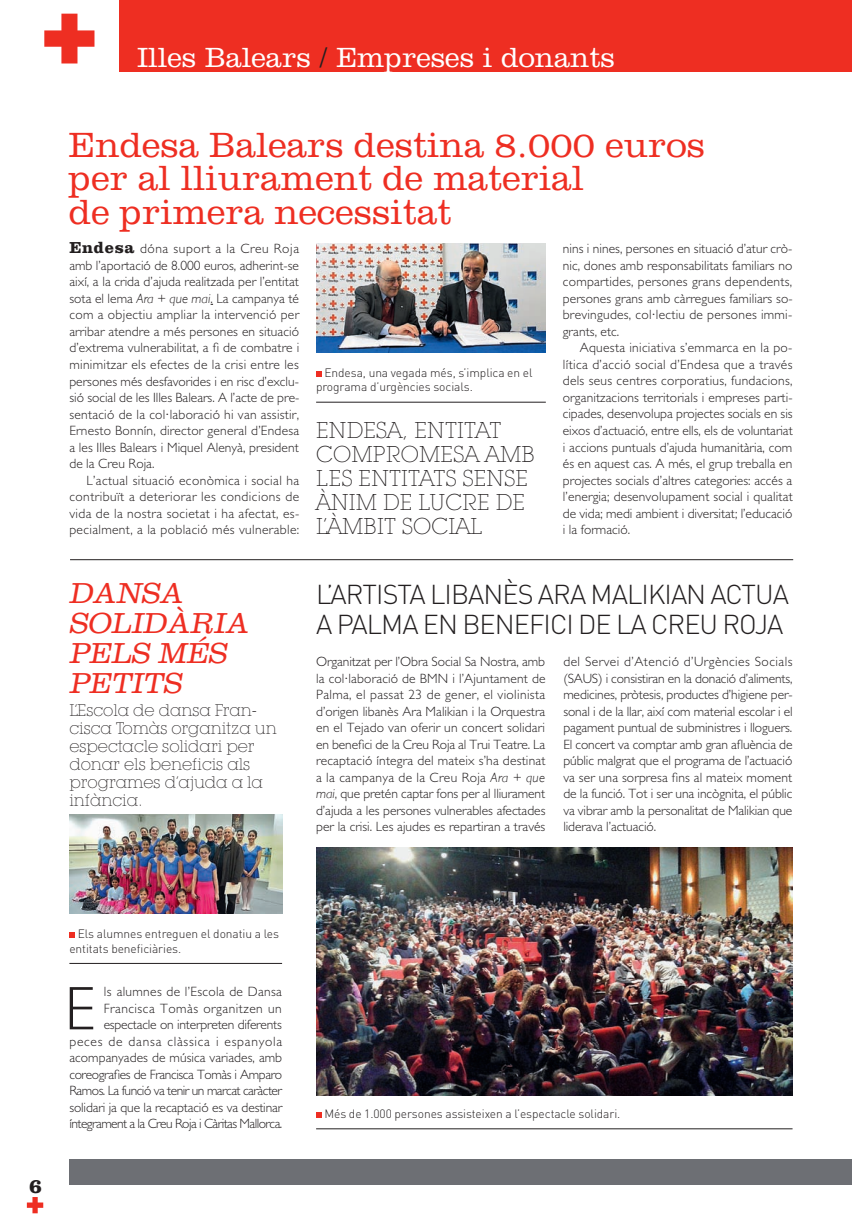
<style>
.page{position:relative;width:852px;height:1222px;background:#fff}
.page>*{position:absolute;margin:0;border:0;box-sizing:border-box;transform-origin:0 0}
.t1{font:300 61.95px "M Gill Sans";color:#231f20}
.t2{font:300 36.3px/33.5px "Clarendon";letter-spacing:.005em;color:#ee2e22}
.t3{font:italic 300 30px/30px "Clarendon";color:#ee2e22}
.t4{font:300 28.8px "Clarendon";color:#fff}
.t5{font:300 27px/30px "DIN";letter-spacing:-.035em;color:#231f20}
.t6{font:300 22.5px/24px "Lubalin Graph IT Cby BT Xtra";letter-spacing:.005em;color:#231f20}
.t7{font:700 21px "Clarendon";color:#231f20}
.t8{font:300 16.5px/18px "Lubalin Graph IT Cby BT Xtra";letter-spacing:-.005em;color:#231f20}
.t9{font:300 13.5px/16.5px "M Gill Sans";letter-spacing:.005em;color:#231f20;text-align:justify}
.t10{font:300 13.5px "M Gill Sans";letter-spacing:.025em;color:#231f20}
.t11{font:300 13.5px "M Gill Sans";letter-spacing:.03em;color:#231f20}
.t12{font:300 13.5px "M Gill Sans";letter-spacing:.035em;color:#231f20}
.t13{font:300 13.5px "M Gill Sans";letter-spacing:.045em;color:#231f20}
.t14{font:300 12px/14.2px "DIN";letter-spacing:-.005em;color:#231f20}
.s1{color:#231f20}
.s2{font-family:"Clarendon";font-weight:700;font-size:16.5px}
.s3{font-family:"Gill Sans";font-style:italic}
</style>
<div class="page">
<svg style="left:27px;top:1197px;width:16px;height:16px"></svg>
<div style="left:119px;top:0;width:733px;height:72px;background:#ee2e22"></div>
<svg style="left:44px;top:14px;width:50px;height:49px"></svg>
<div style="left:69px;top:1159px;width:783px;height:25px;background:#6d6f74"></div>
<hr style="left:70px;top:559px;width:723px;height:1px;background:#231f20">
<hr style="left:316px;top:402px;width:230px;height:1px;background:#231f20">
<svg style="left:316px;top:371px;width:6px;height:6px"></svg>
<hr style="left:69px;top:963px;width:213px;height:1px;background:#231f20">
<svg style="left:69px;top:932px;width:6px;height:6px"></svg>
<img style="left:316px;top:243px;width:230px;height:109px">
<img style="left:69px;top:814px;width:213px;height:99px">
<hr style="left:316px;top:1128px;width:476px;height:1px;background:#231f20">
<svg style="left:316px;top:1112px;width:6px;height:5px"></svg>
<img style="left:316px;top:847px;width:476px;height:248px">
<p class="t4" style="left:137px;top:46px;width:479px">Illes Balears <span class="s1">/</span> Empreses i donants</p>
<p class="t2" style="left:69px;top:131px;width:637px">Endesa Balears destina 8.000 euros per al lliurament de material<br>de primera necessitat</p>
<p class="t13" style="left:69px;top:244px;width:231px"><span class="s2">Endesa</span> dóna suport a la Creu Roja</p>
<p class="t9" style="left:69px;top:258px;width:231px">amb l’aportació de 8.000 euros, adherint-se</p>
<p class="t9" style="left:69px;top:275px;width:231px">així, a la crida d’ajuda realitzada per l’entitat</p>
<p class="t9" style="left:69px;top:291px;width:231px">sota el lema <span class="s3">Ara + que mai</span>. La campanya té</p>
<p class="t10" style="left:69px;top:310px;width:231px">com a objectiu ampliar la intervenció per</p>
<p class="t9" style="left:69px;top:324px;width:231px">arribar atendre a més persones en situació</p>
<p class="t9" style="left:69px;top:341px;width:231px">d’extrema vulnerabilitat, a fi de combatre i</p>
<p class="t10" style="left:69px;top:359px;width:231px">minimitzar els efectes de la crisi entre les</p>
<p class="t9" style="left:69px;top:374px;width:231px">persones més desfavorides i en risc d’exclu-</p>
<p class="t9" style="left:69px;top:390px;width:231px">sió social de les Illes Balears. A l’acte de pre-</p>
<p class="t9" style="left:69px;top:407px;width:231px">sentació de la col·laboració hi van assistir,</p>
<p class="t9" style="left:69px;top:423px;width:231px">Ernesto Bonnín, director general d’Endesa</p>
<p class="t9" style="left:69px;top:440px;width:231px">a les Illes Balears i Miquel Alenyà, president</p>
<p class="t9" style="left:69px;top:456px;width:87px">de la Creu Roja.</p>
<p class="t11" style="left:86px;top:475px;width:214px">L’actual situació econòmica i social ha</p>
<p class="t12" style="left:69px;top:491px;width:231px">contribuït a deteriorar les condicions de</p>
<p class="t10" style="left:69px;top:508px;width:231px">vida de la nostra societat i ha afectat, es-</p>
<p class="t10" style="left:69px;top:524px;width:231px">pecialment, a la població més vulnerable:</p>
<p class="t9" style="left:563px;top:242px;width:231px">nins i nines, persones en situació d’atur crò-</p>
<p class="t9" style="left:563px;top:258px;width:231px">nic, dones amb responsabilitats familiars no</p>
<p class="t9" style="left:563px;top:275px;width:231px">compartides, persones grans dependents,</p>
<p class="t9" style="left:563px;top:291px;width:231px">persones grans amb càrregues familiars so-</p>
<p class="t9" style="left:563px;top:308px;width:231px">brevingudes, col·lectiu de persones immi-</p>
<p class="t9" style="left:563px;top:324px;width:58px">grants, etc.</p>
<p class="t9" style="left:580px;top:341px;width:214px">Aquesta iniciativa s’emmarca en la po-</p>
<p class="t11" style="left:563px;top:359px;width:231px">lítica d’acció social d’Endesa que a través</p>
<p class="t9" style="left:563px;top:374px;width:231px">dels seus centres corporatius, fundacions,</p>
<p class="t9" style="left:563px;top:390px;width:231px">organitzacions territorials i empreses parti-</p>
<p class="t9" style="left:563px;top:407px;width:231px">cipades, desenvolupa projectes socials en sis</p>
<p class="t9" style="left:563px;top:423px;width:231px">eixos d’actuació, entre ells, els de voluntariat</p>
<p class="t9" style="left:563px;top:440px;width:231px">i accions puntuals d’ajuda humanitària, com</p>
<p class="t9" style="left:563px;top:456px;width:231px">és en aquest cas. A més, el grup treballa en</p>
<p class="t9" style="left:563px;top:473px;width:231px">projectes socials d’altres categories: accés a</p>
<p class="t9" style="left:563px;top:489px;width:231px">l’energia; desenvolupament social i qualitat</p>
<p class="t9" style="left:563px;top:506px;width:231px">de vida; medi ambient i diversitat; l’educació</p>
<p class="t9" style="left:563px;top:522px;width:69px">i la formació.</p>
<p class="t14" style="left:316px;top:367px;width:218px;text-indent:8px">Endesa, una vegada més, s’implica en el programa d’urgències socials.</p>
<p class="t6" style="left:316px;top:420px;width:220px">ENDESA, ENTITAT<br>COMPROMESA AMB<br>LES ENTITATS SENSE<br>ÀNIM DE LUCRE DE<br>L’ÀMBIT SOCIAL</p>
<p class="t3" style="left:69px;top:580px;width:186px">DANSA<br>SOLIDÀRIA<br>PELS MÉS<br>PETITS</p>
<p class="t8" style="left:69px;top:702px;width:209px">L’Escola de dansa Fran&shy;cisca Tomàs organitza un espectacle solidari per donar els beneficis als programes d’ajuda a la infància.</p>
<p class="t5" style="left:316px;top:582px;width:474px">L’ARTISTA LIBANÈS ARA MALIKIAN ACTUA<br>A PALMA EN BENEFICI DE LA CREU ROJA</p>
<p class="t9" style="left:316px;top:654px;width:231px">Organitzat per l’Obra Social Sa Nostra, amb la col·laboració de BMN i l’Ajuntament de Palma, el passat 23 de gener, el violinista d’origen libanès Ara Malikian i la Orquestra en el Tejado van oferir un concert solidari en benefici de la Creu Roja al Trui Teatre. La recaptació íntegra del mateix s’ha destinat a la campanya de la Creu Roja <span class="s3">Ara + que mai</span>, que pretén captar fons per al lliurament d’ajuda a les persones vulnerables afectades per la crisi. Les ajudes es repartiran a través</p>
<p class="t9" style="left:563px;top:654px;width:231px">del Servei d’Atenció d’Urgències Socials (SAUS) i consistiran en la donació d’aliments, medicines, pròtesis, productes d’higiene per&shy;sonal i de la llar, així com material escolar i el pagament puntual de subministres i lloguers.<br>El concert va comptar amb gran afluència de públic malgrat que el programa de l’actuació va ser una sorpresa fins al mateix moment de la funció. Tot i ser una incògnita, el públic va vibrar amb la personalitat de Malikian que liderava l’actuació.</p>
<p class="t7" style="left:29px;top:1177px;width:14px">6</p>
<p class="t14" style="left:69px;top:928px;width:211px;text-indent:8px">Els alumnes entreguen el donatiu a les entitats beneficiàries.</p>
<p class="t1" style="left:65px;top:984px;width:32px">E</p>
<p class="t9" style="left:69px;top:984px;width:214px;text-align:right">ls alumnes de l’Escola de Dansa Francisca Tomàs organitzen un espectacle on interpreten diferents peces de dansa clàssica i espanyola acompanyades de música variades, amb coreografies de Francisca Tomàs i Amparo Ramos. La funció va tenir un marcat caràcter solidari ja que la recaptació es va destinar íntegrament a la Creu Roja i Càritas Mallorca.</p>
<p class="t14" style="left:324px;top:1107px;width:297px">Més de 1.000 persones assisteixen a l’espectacle solidari.</p>
</div>
